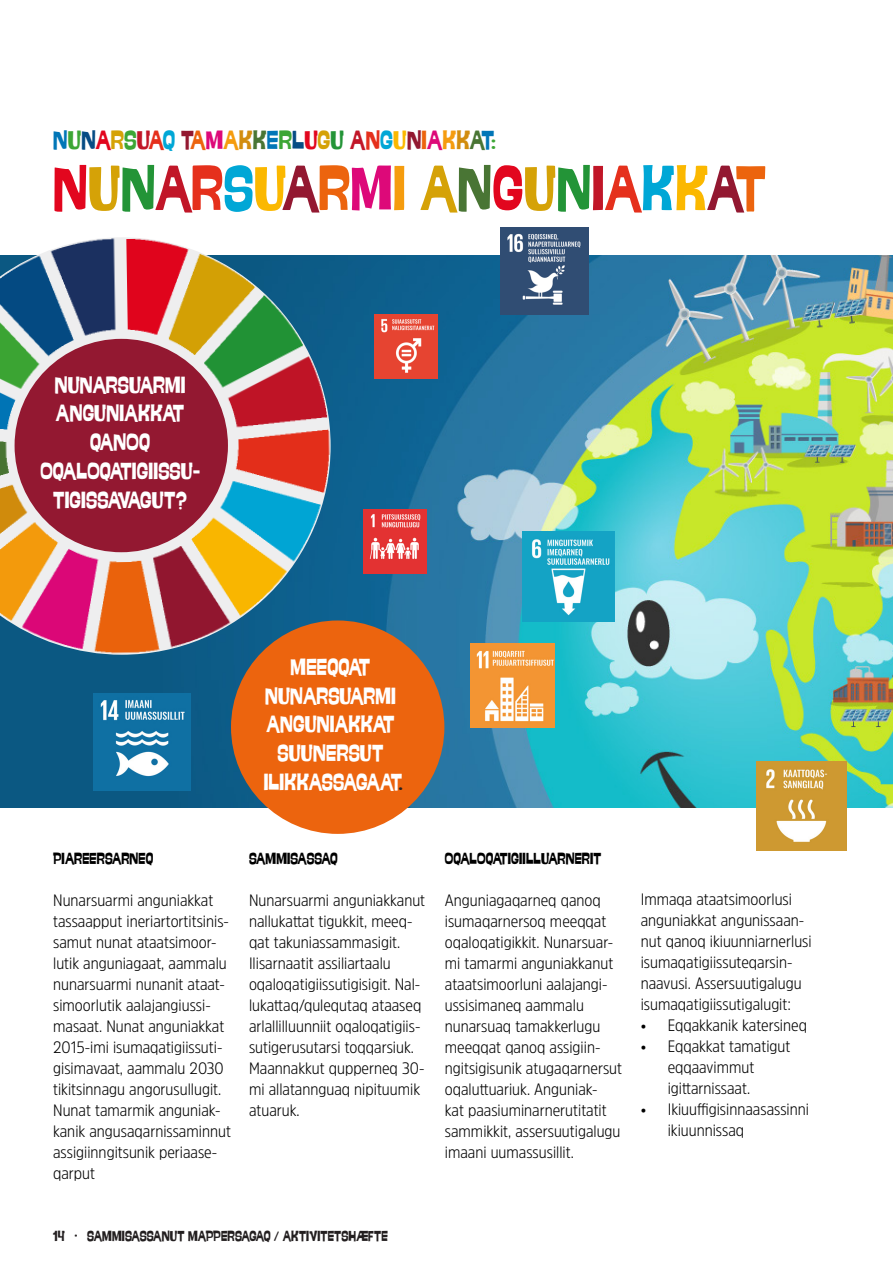
<style>
.page{position:relative;width:893px;height:1263px;background:#fff}
.page>*{position:absolute;margin:0;border:0;box-sizing:border-box;transform-origin:0 0}
.t1{font:64.65px "Swung Note";color:#d5a207}
.t2{font:27px "Swung Note";color:#3da635}
.t3{font:24px/28.8px "Swung Note";color:#fff;text-align:center}
.t4{font:300 16.5px/21px "Amsi Pro Narw";color:#000}
.t5{font:16.5px "Swung Note";color:#000}
.t6{font:15px "Swung Note";color:#231f20}
.s1{color:#0176b7}
.s2{color:#064c84}
.s3{color:#e2061e}
.s4{color:#d5a207}
.s5{color:#c11628}
.s6{color:#e5301c}
.s7{color:#00a7d6}
.s8{color:#931831}
.s9{color:#ec640e}
.s10{color:#dd0979}
.s11{color:#f59c0e}
.s12{color:#d28d0e}
.s13{color:#497534}
.s14{color:#239437}
.s15{color:#fbb800}
.s16{color:#231f20}
</style>
<div class="page">
<img style="left:0;top:255px;width:893px;height:553px">
<img style="left:363px;top:509px;width:64px;height:64px">
<img style="left:523px;top:531px;width:92px;height:90px">
<img style="left:500px;top:227px;width:88px;height:88px">
<img style="left:93px;top:693px;width:98px;height:97px">
<img style="left:0;top:237px;width:331px;height:418px">
<div style="left:15px;top:339px;width:213px;height:213px;background:#931831;border-radius:50%"></div>
<div style="left:231px;top:620px;width:213px;height:214px;background:#ec640e;border-radius:50%"></div>
<img style="left:374px;top:315px;width:64px;height:63px">
<img style="left:757px;top:761px;width:89px;height:89px">
<img style="left:470px;top:643px;width:84px;height:84px">
<p class="t2" style="left:53px;top:124px;width:444px"><span class="s1">N</span>U<span class="s2">N</span><span class="s3">A</span><span class="s4">R</span>S<span class="s5">U</span><span class="s6">A</span><span class="s7">Q</span> <span class="s8">T</span><span class="s9">A</span><span class="s10">M</span><span class="s11">A</span><span class="s12">K</span><span class="s13">K</span><span class="s1">E</span>R<span class="s2">L</span><span class="s3">U</span><span class="s4">G</span><span class="s14">U</span> <span class="s5">A</span><span class="s6">N</span><span class="s7">G</span><span class="s15">U</span><span class="s8">N</span><span class="s9">I</span><span class="s10">A</span><span class="s11">K</span><span class="s12">K</span><span class="s13">A</span><span class="s1">T</span>:</p>
<p class="t1" style="left:53px;top:149px;width:715px"><span class="s3">N</span>U<span class="s14">N</span><span class="s5">A</span><span class="s6">R</span><span class="s7">S</span><span class="s15">U</span><span class="s8">A</span><span class="s9">R</span><span class="s10">M</span><span class="s11">I</span> A<span class="s13">N</span><span class="s3">G</span>U<span class="s14">N</span><span class="s5">I</span><span class="s6">A</span><span class="s7">K</span><span class="s15">K</span><span class="s8">A</span><span class="s9">T</span></p>
<p class="t3" style="left:40px;top:369px;width:161px">NUNARSUARMI<br>ANGUNIAKKAT<br>QANOQ<br>OQALOQATIGIISSU-<br>TIGISSAVAGUT?</p>
<p class="t3" style="left:291px;top:652px;width:81px">MEEQQAT</p>
<p class="t3" style="left:265px;top:680px;width:132px">NUNARSUARMI<br>ANGUNIAKKAT<br>SUUNERSUT</p>
<p class="t3" style="left:264px;top:767px;width:141px">ILIKKASSAGAAT<span class="s16">.</span></p>
<p class="t5" style="left:53px;top:848px;width:102px">PIAREERSARNEQ</p>
<p class="t4" style="left:53px;top:889px;width:179px">Nunarsuarmi anguniakkat tassaapput ineriartortitsinis&shy;samut nunat ataatsimoor&shy;lutik anguniagaat, aammalu nunarsuarmi nunanit ataat&shy;simoorlutik aalajangiussi&shy;masaat. Nunat anguniakkat<br>2015-imi isumaqatigiissuti&shy;gisimavaat, aammalu 2030 tikitsinnagu angorusullugit.<br>Nunat tamarmik anguniak&shy;kanik angusaqarnissaminnut assigiinngitsunik periaase&shy;qarput</p>
<p class="t5" style="left:249px;top:848px;width:90px">SAMMISASSAQ</p>
<p class="t4" style="left:249px;top:889px;width:178px">Nunarsuarmi anguniakkanut nallukattat tigukkit, meeq&shy;qat takuniassammasigit.<br>Ilisarnaatit assiliartaalu oqaloqatigiissutigisigit. Nal&shy;lukattaq/qulequtaq ataaseq arlallilluunniit oqaloqatigiis&shy;sutigerusutarsi toqqarsiuk.<br>Maannakkut qupperneq 30- mi allatannguaq nipituumik atuaruk.</p>
<p class="t6" style="left:53px;top:1227px;width:336px">14 <sup>•</sup> SAMMISASSANUT MAPPERSAGAQ / AKTIVITETSHÆFTE</p>
<p class="t5" style="left:445px;top:848px;width:158px">OQALOQATIGIILLUARNERIT</p>
<p class="t4" style="left:445px;top:889px;width:179px">Anguniagaqarneq qanoq isumaqarnersoq meeqqat oqaloqatigikkit. Nunarsuar&shy;mi tamarmi anguniakkanut ataatsimoorluni aalajangi&shy;ussisimaneq aammalu nunarsuaq tamakkerlugu meeqqat qanoq assigiin&shy;ngitsigisunik atugaqarnersut oqaluttuariuk. Anguniak-<br>kat paasiuminarnerutitatit sammikkit, assersuutigalugu imaani uumassusillit.</p>
<p class="t4" style="left:641px;top:888px;width:172px">Immaqa ataatsimoorlusi anguniakkat angunissaan&shy;nut qanoq ikiuunniarnerlusi isumaqatigiissuteqarsin&shy;naavusi. Assersuutigalugu isumaqatigiissutigalugit:</p>
<p class="t4" style="left:641px;top:1014px;width:168px">• Eqqakkanik katersineq</p>
<p class="t4" style="left:668px;top:1035px;width:124px;text-indent:-27px">• Eqqakkat tamatigut eqqaavimmut igittarnissaat.</p>
<p class="t4" style="left:668px;top:1098px;width:143px;text-indent:-27px">• Ikiuuffigisinnaasassinni ikiuunnissaq</p>
</div>
